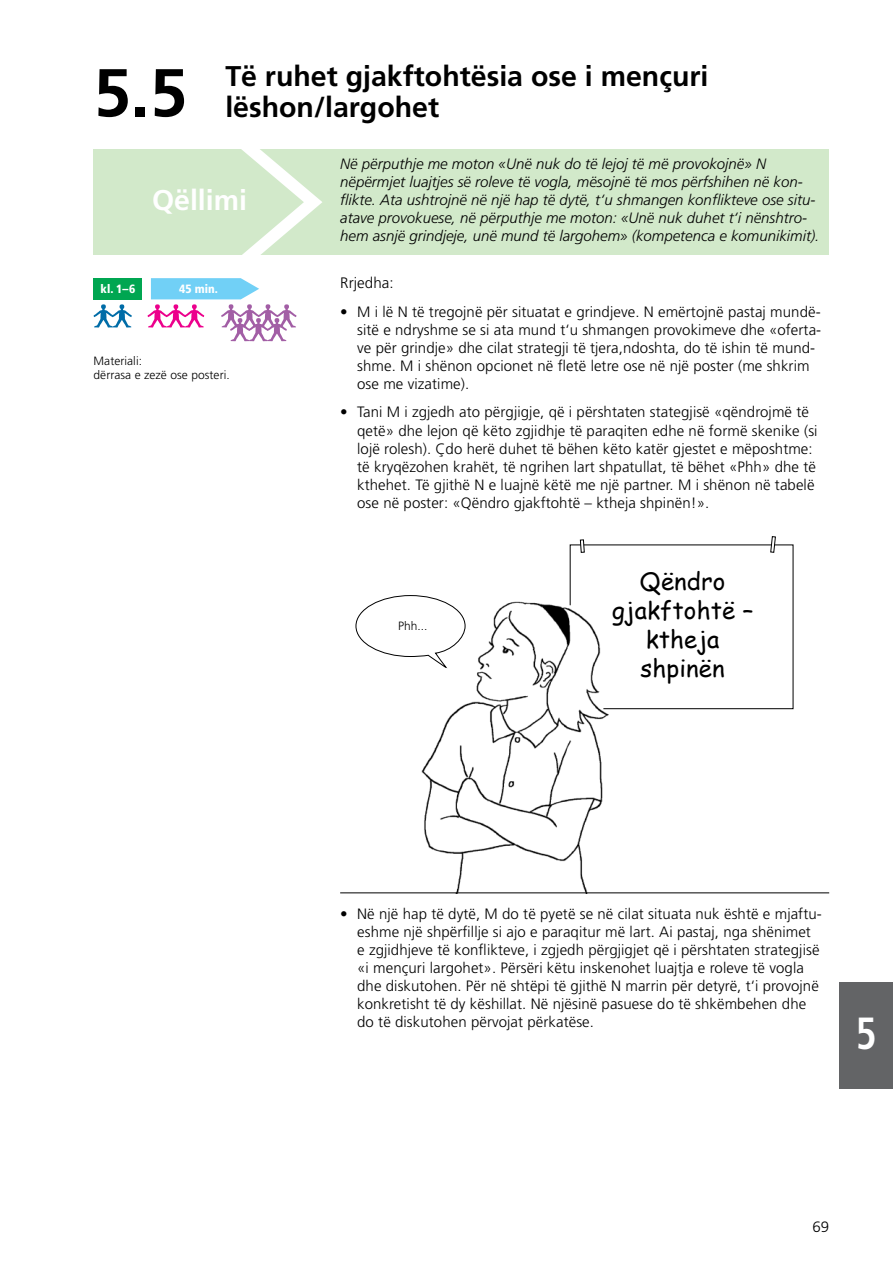
<style>
.page{position:relative;width:893px;height:1263px;background:#fff}
.page>*{position:absolute;margin:0;border:0;box-sizing:border-box;transform-origin:0 0}
.t1{font:700 67.5px "Frutiger";color:#000}
.t2{font:700 condensed 45px "Frutiger";color:#fff;scale:.9 1}
.t3{font:700 28.5px "Frutiger";color:#000}
.t4{font:700 28.5px "Frutiger";color:#fff}
.t5{font:24px/28.8px "Comic Sans MS";letter-spacing:.005em;color:#000;text-align:center}
.t6{font:300 15.15px "Frutiger LT Pro";letter-spacing:.005em;color:#000}
.t7{font:300 15px/18px "Frutiger LT Pro";letter-spacing:.005em;color:#000}
.t8{font:italic 300 15px/18px "Frutiger";color:#000}
.t9{font:300 15px "Frutiger";letter-spacing:.005em;color:#000}
.t10{font:300 12px/14.4px "Frutiger LT Pro";letter-spacing:.005em;color:#000}
.t11{font:900 condensed 12px "Frutiger";color:#fff}
.t12{font:300 12px "Frutiger";color:#000}
</style>
<div class="page">
<img style="left:421px;top:587px;width:213px;height:305px">
<svg style="left:356px;top:595px;width:109px;height:74px"></svg>
<svg style="left:570px;top:536px;width:223px;height:173px"></svg>
<div style="left:840px;top:982px;width:53px;height:107px;background:#636466"></div>
<div style="left:94px;top:149px;width:735px;height:106px;background:#d2e9ca"></div>
<div style="left:94px;top:278px;width:48px;height:21px;background:#00a651"></div>
<hr style="left:340px;top:892px;width:489px;height:1px;background:#000">
<svg style="left:93px;top:304px;width:39px;height:23px"></svg>
<svg style="left:147px;top:149px;width:175px;height:192px"></svg>
<h1 class="t1" style="left:94px;top:53px;width:95px">5.5</h1>
<h3 class="t3" style="left:225px;top:59px;width:485px">Të ruhet gjakftohtësia ose i mençuri</h3>
<h3 class="t3" style="left:225px;top:91px;width:215px">lëshon/largohet</h3>
<h3 class="t4" style="left:152px;top:184px;width:97px">Qëllimi</h3>
<p class="t8" style="left:340px;top:155px;width:481px">Në përputhje me moton «Unë nuk do të lejoj të më provokojnë» N nëpërmjet luajtjes së roleve të vogla, mësojnë të mos përfshihen në kon&shy;flikte. Ata ushtrojnë në një hap të dytë, t‘u shmangen konflikteve ose situ&shy;atave provokuese, në përputhje me moton: «Unë nuk duhet t‘i nënshtro&shy;hem asnjë grindjeje, unë mund të largohem» (kompetenca e komunikimit).</p>
<p class="t11" style="left:101px;top:282px;width:36px">kl. 1–6</p>
<p class="t11" style="left:179px;top:282px;width:40px">45 min.</p>
<p class="t6" style="left:340px;top:274px;width:55px">Rrjedha:</p>
<p class="t7" style="left:357px;top:303px;width:465px;text-indent:-17px">• M i lë N të tregojnë për situatat e grindjeve. N emërtojnë pastaj mundë&shy;sitë e ndryshme se si ata mund t‘u shmangen provokimeve dhe «oferta&shy;ve për grindje» dhe cilat strategji të tjera,ndoshta, do të ishin të mund&shy;shme. M i shënon opcionet në fletë letre ose në një poster (me shkrim ose me vizatime).</p>
<p class="t7" style="left:357px;top:403px;width:462px;text-indent:-17px">• Tani M i zgjedh ato përgjigje, që i përshtaten stategjisë «qëndrojmë të qetë» dhe lejon që këto zgjidhje të paraqiten edhe në formë skenike (si lojë rolesh). Çdo herë duhet të bëhen këto katër gjestet e mëposhtme: të kryqëzohen krahët, të ngrihen lart shpatullat, të bëhet «Phh» dhe të kthehet. Të gjithë N e luajnë këtë me një partner. M i shënon në tabelë ose në poster: «Qëndro gjakftohtë – ktheja shpinën!».</p>
<p class="t10" style="left:94px;top:354px;width:138px">Materiali:<br>dërrasa e zezë ose posteri.</p>
<p class="t12" style="left:398px;top:619px;width:31px">Phh...</p>
<h3 class="t5" style="left:612px;top:566px;width:143px">Qëndro gjakftohtë – ktheja shpinën</h3>
<p class="t7" style="left:357px;top:905px;width:466px;text-indent:-17px">• Në një hap të dytë, M do të pyetë se në cilat situata nuk është e mjaftu&shy;eshme një shpërfillje si ajo e paraqitur më lart. Ai pastaj, nga shënimet e zgjidhjeve të konflikteve, i zgjedh përgjigjet që i përshtaten strategjisë «i mençuri largohet». Përsëri këtu inskenohet luajtja e roleve të vogla dhe diskutohen. Për në shtëpi të gjithë N marrin për detyrë, t‘i provojnë konkretisht të dy këshillat. Në njësinë pasuese do të shkëmbehen dhe</p>
<p class="t9" style="left:357px;top:1013px;width:238px">do të diskutohen përvojat përkatëse.</p>
<h2 class="t2" style="left:856px;top:1006px;width:25px">5</h2>
<p class="t9" style="left:812px;top:1218px;width:18px">69</p>
</div>
